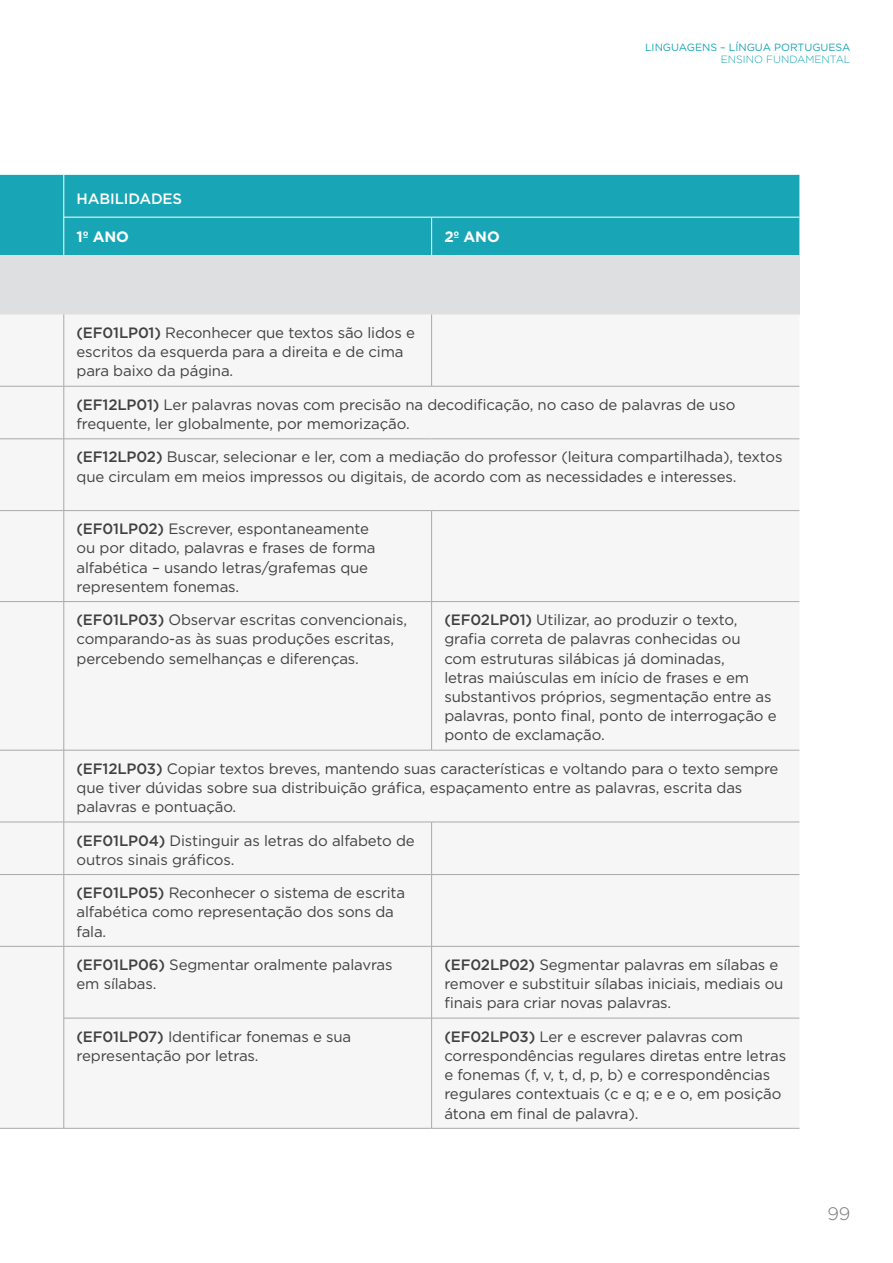
<style>
.page{position:relative;width:893px;height:1263px;background:#fff}
.page>*{position:absolute;margin:0;border:0;box-sizing:border-box;transform-origin:0 0}
.t1{font:300 18px "Gotham";color:#77787b}
.t2{font:15px/19.2px "Gotham";letter-spacing:-.01em;color:#414042}
.t3{font:500 15px "Gotham";letter-spacing:-.01em;color:#fff}
.t4{font:700 15px "Gotham";letter-spacing:-.01em;color:#fff}
.t5{font:10.5px "Gotham";color:#18a6b7}
.t6{font:300 10.5px "Gotham";color:#18a6b7}
.s1{font-weight:500}
</style>
<div class="page">
<div style="left:0;top:175px;width:799px;height:80px;background:#18a6b7"></div>
<div style="left:0;top:255px;width:799px;height:59px;background:#dedfe0"></div>
<div style="left:0;top:314px;width:799px;height:814px;background:#f6f6f6"></div>
<hr style="left:0;top:386px;width:64px;height:1px;background:#a7a9ac">
<hr style="left:64px;top:314px;width:1px;height:72px;background:#a7a9ac">
<hr style="left:0;top:439px;width:64px;height:1px;background:#a7a9ac">
<hr style="left:64px;top:386px;width:1px;height:53px;background:#a7a9ac">
<hr style="left:64px;top:439px;width:368px;height:1px;background:#a7a9ac">
<hr style="left:432px;top:439px;width:367px;height:1px;background:#a7a9ac">
<hr style="left:0;top:510px;width:64px;height:1px;background:#a7a9ac">
<hr style="left:64px;top:439px;width:1px;height:71px;background:#a7a9ac">
<hr style="left:64px;top:510px;width:368px;height:1px;background:#a7a9ac">
<hr style="left:432px;top:510px;width:367px;height:1px;background:#a7a9ac">
<hr style="left:64px;top:175px;width:1px;height:42px;background:#fff">
<hr style="left:64px;top:217px;width:1px;height:38px;background:#fff">
<hr style="left:0;top:601px;width:64px;height:1px;background:#a7a9ac">
<hr style="left:64px;top:511px;width:1px;height:90px;background:#a7a9ac">
<hr style="left:64px;top:601px;width:368px;height:1px;background:#a7a9ac">
<hr style="left:432px;top:601px;width:367px;height:1px;background:#a7a9ac">
<hr style="left:64px;top:602px;width:1px;height:148px;background:#a7a9ac">
<hr style="left:0;top:750px;width:64px;height:1px;background:#a7a9ac">
<hr style="left:0;top:822px;width:64px;height:1px;background:#a7a9ac">
<hr style="left:0;top:874px;width:64px;height:1px;background:#a7a9ac">
<hr style="left:64px;top:874px;width:368px;height:1px;background:#a7a9ac">
<hr style="left:432px;top:874px;width:367px;height:1px;background:#a7a9ac">
<hr style="left:0;top:946px;width:64px;height:1px;background:#a7a9ac">
<hr style="left:64px;top:946px;width:368px;height:1px;background:#a7a9ac">
<hr style="left:432px;top:946px;width:367px;height:1px;background:#a7a9ac">
<hr style="left:64px;top:1018px;width:368px;height:1px;background:#a7a9ac">
<hr style="left:432px;top:1018px;width:367px;height:1px;background:#a7a9ac">
<hr style="left:64px;top:217px;width:368px;height:1px;background:#fff">
<hr style="left:432px;top:217px;width:367px;height:1px;background:#fff">
<hr style="left:431px;top:314px;width:1px;height:72px;background:#a7a9ac">
<hr style="left:64px;top:386px;width:368px;height:1px;background:#a7a9ac">
<hr style="left:432px;top:386px;width:367px;height:1px;background:#a7a9ac">
<hr style="left:431px;top:511px;width:1px;height:90px;background:#a7a9ac">
<hr style="left:431px;top:602px;width:1px;height:148px;background:#a7a9ac">
<hr style="left:64px;top:750px;width:368px;height:1px;background:#a7a9ac">
<hr style="left:432px;top:750px;width:367px;height:1px;background:#a7a9ac">
<hr style="left:431px;top:822px;width:1px;height:52px;background:#a7a9ac">
<hr style="left:431px;top:875px;width:1px;height:71px;background:#a7a9ac">
<hr style="left:431px;top:946px;width:1px;height:72px;background:#a7a9ac">
<hr style="left:64px;top:750px;width:1px;height:72px;background:#a7a9ac">
<hr style="left:64px;top:822px;width:368px;height:1px;background:#a7a9ac">
<hr style="left:432px;top:822px;width:367px;height:1px;background:#a7a9ac">
<hr style="left:431px;top:217px;width:1px;height:38px;background:#fff">
<hr style="left:64px;top:822px;width:1px;height:52px;background:#a7a9ac">
<hr style="left:64px;top:875px;width:1px;height:71px;background:#a7a9ac">
<hr style="left:64px;top:946px;width:1px;height:72px;background:#a7a9ac">
<hr style="left:64px;top:1018px;width:1px;height:110px;background:#a7a9ac">
<hr style="left:431px;top:1018px;width:1px;height:110px;background:#a7a9ac">
<hr style="left:0;top:1128px;width:64px;height:1px;background:#a7a9ac">
<hr style="left:64px;top:1128px;width:368px;height:1px;background:#a7a9ac">
<hr style="left:432px;top:1128px;width:367px;height:1px;background:#a7a9ac">
<p class="t3" style="left:77px;top:191px;width:107px">HABILIDADES</p>
<p class="t4" style="left:77px;top:228px;width:54px">1º ANO</p>
<p class="t4" style="left:444px;top:228px;width:57px">2º ANO</p>
<p class="t5" style="left:645px;top:42px;width:207px">LINGUAGENS – LÍNGUA PORTUGUESA</p>
<p class="t6" style="left:721px;top:54px;width:131px">ENSINO FUNDAMENTAL</p>
<p class="t2" style="left:77px;top:323px;width:340px"><span class="s1">(EF01LP01)</span> Reconhecer que textos são lidos e escritos da esquerda para a direita e de cima para baixo da página.</p>
<p class="t2" style="left:77px;top:395px;width:660px"><span class="s1">(EF12LP01)</span> Ler palavras novas com precisão na decodificação, no caso de palavras de uso frequente, ler globalmente, por memorização.</p>
<p class="t2" style="left:77px;top:447px;width:707px"><span class="s1">(EF12LP02)</span> Buscar, selecionar e ler, com a mediação do professor (leitura compartilhada), textos que circulam em meios impressos ou digitais, de acordo com as necessidades e interesses.</p>
<p class="t2" style="left:77px;top:519px;width:300px"><span class="s1">(EF01LP02)</span> Escrever, espontaneamente ou por ditado, palavras e frases de forma alfabética – usando letras/grafemas que representem fonemas.</p>
<p class="t2" style="left:77px;top:610px;width:332px"><span class="s1">(EF01LP03)</span> Observar escritas convencionais, comparando-as às suas produções escritas, percebendo semelhanças e diferenças.</p>
<p class="t2" style="left:444px;top:610px;width:334px"><span class="s1">(EF02LP01)</span> Utilizar, ao produzir o texto, grafia correta de palavras conhecidas ou<br>com estruturas silábicas já dominadas,<br>letras maiúsculas em início de frases e em substantivos próprios, segmentação entre as palavras, ponto final, ponto de interrogação e ponto de exclamação.</p>
<p class="t2" style="left:77px;top:759px;width:703px"><span class="s1">(EF12LP03)</span> Copiar textos breves, mantendo suas características e voltando para o texto sempre que tiver dúvidas sobre sua distribuição gráfica, espaçamento entre as palavras, escrita das palavras e pontuação.</p>
<p class="t2" style="left:77px;top:830px;width:340px"><span class="s1">(EF01LP04)</span> Distinguir as letras do alfabeto de outros sinais gráficos.</p>
<p class="t2" style="left:77px;top:883px;width:330px"><span class="s1">(EF01LP05)</span> Reconhecer o sistema de escrita alfabética como representação dos sons da fala.</p>
<p class="t2" style="left:77px;top:955px;width:318px"><span class="s1">(EF01LP06)</span> Segmentar oralmente palavras em sílabas.</p>
<p class="t2" style="left:444px;top:955px;width:341px"><span class="s1">(EF02LP02)</span> Segmentar palavras em sílabas e remover e substituir sílabas iniciais, mediais ou finais para criar novas palavras.</p>
<p class="t2" style="left:77px;top:1026px;width:276px"><span class="s1">(EF01LP07)</span> Identificar fonemas e sua representação por letras.</p>
<p class="t2" style="left:444px;top:1026px;width:343px"><span class="s1">(EF02LP03)</span> Ler e escrever palavras com correspondências regulares diretas entre letras e fonemas (f, v, t, d, p, b) e correspondências regulares contextuais (c e q; e e o, em posição átona em final de palavra).</p>
<p class="t1" style="left:827px;top:1203px;width:25px">99</p>
</div>
